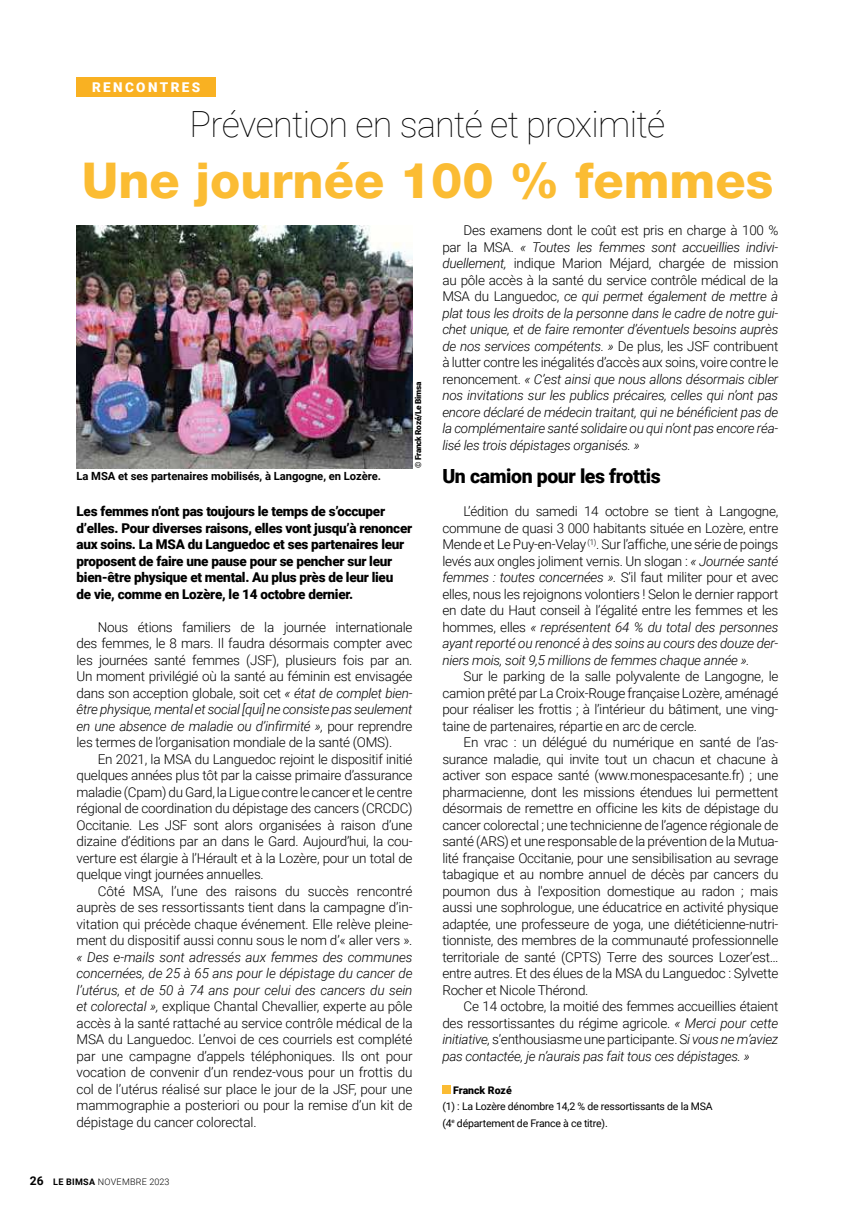
<style>
.page{position:relative;width:855px;height:1212px;background:#fff}
.page>*{position:absolute;margin:0;border:0;box-sizing:border-box;transform-origin:0 0}
.t1{font:800 49.5px "Helvetica Neue LT Pro";color:#fbbc33}
.t2{font:100 36px "Roboto";letter-spacing:-.02em;color:#000}
.t3{font:900 19.5px "Roboto";letter-spacing:-.02em;color:#000}
.t4{font:300 13.5px/16.5px "Roboto";letter-spacing:-.02em;color:#000;text-align:justify}
.t5{font:italic 300 13.5px/16.5px "Roboto";letter-spacing:-.02em;color:#000;text-align:justify}
.t6{font:900 13.5px/16.5px "Roboto";letter-spacing:-.02em;color:#000}
.t7{font:900 13.5px "Roboto";letter-spacing:.175em;color:#fff}
.t8{font:700 11.25px "Roboto";letter-spacing:-.005em;color:#000}
.t9{font:10.5px/16.5px "Roboto";letter-spacing:-.02em;color:#000}
.t10{font:900 10.5px "Roboto";color:#000}
.t11{font:300 9px "Roboto";letter-spacing:.035em;color:#000}
.t12{font:900 8.25px "Roboto";letter-spacing:-.03em;color:#000}
.s1{font-weight:400}
.s2{font-style:italic}
.s3{font-weight:700;font-size:12px}
.s4{font-weight:700}
.s5{font-style:normal}
</style>
<div class="page">
<div style="left:77px;top:77px;width:139px;height:20px;background:#f9b122"></div>
<div style="left:442px;top:1085px;width:8px;height:9px;background:#fbbc33"></div>
<img style="left:77px;top:225px;width:335px;height:243px">
<p class="t7" style="left:92px;top:78px;width:110px">RENCONTRES</p>
<h2 class="t2" style="left:190px;top:99px;width:477px">Prévention en santé et proximité</h2>
<h1 class="t1" style="left:82px;top:151px;width:693px">Une journée 100 % femmes</h1>
<p class="t8" style="left:77px;top:468px;width:306px">La MSA et ses partenaires mobilisés, à Langogne, en Lozère.</p>
<p class="t12" style="left:412px;top:468px;width:88px;rotate:-90deg"><span class="s1">©</span> Franck Rozé/Le Bimsa</p>
<p class="t6" style="left:77px;top:502px;width:337px">Les femmes n’ont pas toujours le temps de s’occuper d’elles. Pour diverses raisons, elles vont jusqu’à renoncer aux soins. La MSA du Languedoc et ses partenaires leur proposent de faire une pause pour se pencher sur leur bien-être physique et mental. Au plus près de leur lieu<br>de vie, comme en Lozère, le 14 octobre dernier.</p>
<p class="t4" style="left:77px;top:618px;width:337px;text-indent:21px">Nous étions familiers de la journée internationale des femmes, le 8 mars. Il faudra désormais compter avec les journées santé femmes (JSF), plusieurs fois par an.<br>Un moment privilégié où la santé au féminin est envisagée dans son acception globale, soit cet <span class="s2">« état de complet bien&shy;être physique, mental et social [qui] ne consiste pas seulement en une absence de maladie ou d’infirmité »,</span> pour reprendre les termes de l’organisation mondiale de la santé (OMS).</p>
<p class="t4" style="left:77px;top:750px;width:337px;text-indent:21px">En 2021, la MSA du Languedoc rejoint le dispositif initié quelques années plus tôt par la caisse primaire d’assurance maladie (Cpam) du Gard, la Ligue contre le cancer et le centre régional de coordination du dépistage des cancers (CRCDC)<br>Occitanie. Les JSF sont alors organisées à raison d’une dizaine d’éditions par an dans le Gard. Aujourd’hui, la cou&shy;verture est élargie à l’Hérault et à la Lozère, pour un total de quelque vingt journées annuelles.</p>
<p class="t4" style="left:77px;top:882px;width:337px;text-indent:21px">Côté MSA, l’une des raisons du succès rencontré auprès de ses ressortissants tient dans la campagne d’in&shy;vitation qui précède chaque événement. Elle relève pleine&shy;ment du dispositif aussi connu sous le nom d’« aller vers ».</p>
<p class="t4" style="left:77px;top:948px;width:337px"><span class="s2">« Des e-mails sont adressés aux femmes des communes concernées, de 25 à 65 ans pour le dépistage du cancer de l’utérus, et de 50 à 74 ans pour celui des cancers du sein et colorectal »,</span> explique Chantal Chevallier, experte au pôle accès à la santé rattaché au service contrôle médical de la MSA du Languedoc. L’envoi de ces courriels est complété par une campagne d’appels téléphoniques. Ils ont pour vocation de convenir d’un rendez-vous pour un frottis du col de l’utérus réalisé sur place le jour de la JSF, pour une mammographie a posteriori ou pour la remise d’un kit de dépistage du cancer colorectal.</p>
<p class="t11" style="left:30px;top:1175px;width:141px"><span class="s3">26</span> <span class="s4">LE BIMSA</span> NOVEMBRE 2023</p>
<p class="t5" style="left:442px;top:222px;width:337px;text-indent:21px"><span class="s5">Des examens dont le coût est pris en charge à 100 % par la MSA.</span> « Toutes les femmes sont accueillies indivi&shy;duellement, <span class="s5">indique Marion Méjard, chargée de mission au pôle accès à la santé du service contrôle médical de la MSA du Languedoc,</span> ce qui permet également de mettre à plat tous les droits de la personne dans le cadre de notre gui&shy;chet unique, et de faire remonter d’éventuels besoins auprès de nos services compétents. » <span class="s5">De plus, les JSF contribuent à lutter contre les inégalités d’accès aux soins, voire contre le renoncement.</span> « C’est ainsi que nous allons désormais cibler nos invitations sur les publics précaires, celles qui n’ont pas encore déclaré de médecin traitant, qui ne bénéficient pas de la complémentaire santé solidaire ou qui n’ont pas encore réa&shy;lisé les trois dépistages organisés. »</p>
<h3 class="t3" style="left:442px;top:462px;width:220px">Un camion pour les frottis</h3>
<p class="t4" style="left:442px;top:502px;width:337px;text-indent:21px">L’édition du samedi 14 octobre se tient à Langogne, commune de quasi 3 000 habitants située en Lozère, entre Mende et Le Puy-en-Velay <sup>(1)</sup>. Sur l’affiche, une série de poings levés aux ongles joliment vernis. Un slogan : <span class="s2">« Journée santé femmes : toutes concernées ».</span> S’il faut militer pour et avec elles, nous les rejoignons volontiers ! Selon le dernier rapport en date du Haut conseil à l’égalité entre les femmes et les hommes, elles <span class="s2">« représentent 64 % du total des personnes ayant reporté ou renoncé à des soins au cours des douze der&shy;niers mois, soit 9,5 millions de femmes chaque année ».</span></p>
<p class="t4" style="left:442px;top:667px;width:337px;text-indent:21px">Sur le parking de la salle polyvalente de Langogne, le camion prêté par La Croix-Rouge française Lozère, aménagé pour réaliser les frottis ; à l’intérieur du bâtiment, une ving&shy;taine de partenaires, répartie en arc de cercle.</p>
<p class="t4" style="left:442px;top:733px;width:337px;text-indent:21px">En vrac : un délégué du numérique en santé de l’as&shy;surance maladie, qui invite tout un chacun et chacune à activer son espace santé (www.monespacesante.fr) ; une pharmacienne, dont les missions étendues lui permettent désormais de remettre en officine les kits de dépistage du cancer colorectal ; une technicienne de l’agence régionale de santé (ARS) et une responsable de la prévention de la Mutua&shy;lité française Occitanie, pour une sensibilisation au sevrage tabagique et au nombre annuel de décès par cancers du poumon dus à l'exposition domestique au radon ; mais aussi une sophrologue, une éducatrice en activité physique adaptée, une professeure de yoga, une diététicienne-nutri&shy;tionniste, des membres de la communauté professionnelle territoriale de santé (CPTS) Terre des sources Lozer’est… entre autres. Et des élues de la MSA du Languedoc : Sylvette Rocher et Nicole Thérond.</p>
<p class="t4" style="left:442px;top:997px;width:337px;text-indent:21px">Ce 14 octobre, la moitié des femmes accueillies étaient des ressortissantes du régime agricole. <span class="s2">« Merci pour cette initiative,</span> s’enthousiasme une participante. S<span class="s2">i vous ne m’aviez pas contactée, je n’aurais pas fait tous ces dépistages. »</span></p>
<p class="t10" style="left:453px;top:1082px;width:60px">Franck Rozé</p>
<p class="t9" style="left:442px;top:1098px;width:272px">(1) : La Lozère dénombre 14,2 % de ressortissants de la MSA (4<sup>e</sup> département de France à ce titre).</p>
</div>
